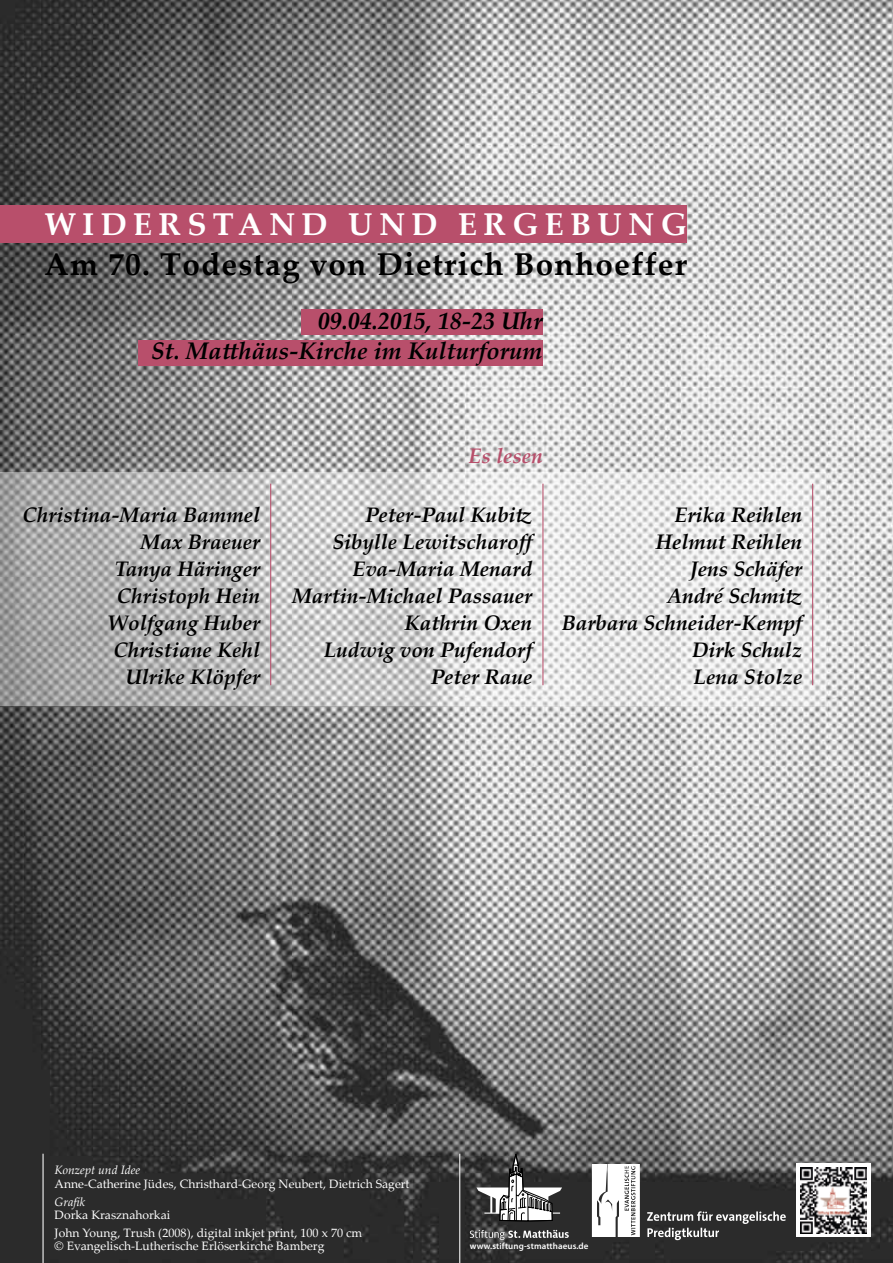
<style>
.page{position:relative;width:893px;height:1263px;background:#fff}
.page>*{position:absolute;margin:0;border:0;box-sizing:border-box;transform-origin:0 0}
.t1{font:700 31.5px "Palatino Linotype";letter-spacing:.035em;color:#000}
.t2{font:700 31.5px "Palatino Linotype";letter-spacing:.2em;color:#fff}
.t3{font:italic 700 24px/30px "Palatino Linotype";color:#000;text-align:right}
.t4{font:italic 700 21px/27px "Palatino Linotype";color:#000;text-align:right}
.t5{font:italic 700 21px "Palatino Linotype";color:#b84f6b}
.t6{font:12.15px/17.7px "Palatino Linotype";color:#fff}
.t7{font:italic 12.15px "Palatino Linotype";color:#fff}
.t8{font:600 9px "Myriad Pro";letter-spacing:.01em;color:#fff}
</style>
<div class="page">
<img style="left:0;top:0;width:893px;height:1263px">
<svg style="left:0;top:472px;width:826px;height:234px"></svg>
<hr style="left:43px;top:1154px;width:1px;height:109px;background:#fff">
<svg style="left:476px;top:1154px;width:86px;height:67px"></svg>
<svg style="left:470px;top:1230px;width:99px;height:10px"></svg>
<div style="left:796px;top:1164px;width:75px;height:73px;background:#fff"></div>
<img style="left:800px;top:1167px;width:67px;height:67px">
<hr style="left:459px;top:1154px;width:1px;height:109px;background:#fff">
<svg style="left:647px;top:1211px;width:139px;height:29px"></svg>
<svg style="left:592px;top:1164px;width:48px;height:73px"></svg>
<div style="left:0;top:205px;width:686px;height:37px;background:#b84f6b"></div>
<div style="left:301px;top:309px;width:242px;height:26px;background:#b84f6b"></div>
<div style="left:138px;top:340px;width:405px;height:25px;background:#b84f6b"></div>
<hr style="left:812px;top:484px;width:1px;height:201px;background:#b84f6b">
<hr style="left:542px;top:484px;width:1px;height:201px;background:#b84f6b">
<hr style="left:270px;top:484px;width:1px;height:201px;background:#b84f6b">
<h1 class="t2" style="left:44px;top:202px;width:644px">WIDERSTAND UND ERGEBUNG</h1>
<h1 class="t1" style="left:44px;top:242px;width:644px">Am 70. Todestag von Dietrich Bonhoeffer</h1>
<p class="t3" style="left:151px;top:305px;width:393px">09.04.2015, 18-23 Uhr<br>St. Matthäus-Kirche im Kulturforum</p>
<p class="t5" style="left:469px;top:440px;width:76px">Es lesen</p>
<p class="t4" style="left:22px;top:501px;width:239px">Christina-Maria Bammel<br>Max Braeuer<br>Tanya Häringer<br>Christoph Hein<br>Wolfgang Huber<br>Christiane Kehl<br>Ulrike Klöpfer</p>
<p class="t4" style="left:292px;top:501px;width:247px">Peter-Paul Kubitz<br>Sibylle Lewitscharoff<br>Eva-Maria Menard<br>Martin-Michael Passauer<br>Kathrin Oxen<br>Ludwig von Pufendorf<br>Peter Raue</p>
<p class="t4" style="left:562px;top:501px;width:242px">Erika Reihlen<br>Helmut Reihlen<br>Jens Schäfer<br>André Schmitz<br>Barbara Schneider-Kempf<br>Dirk Schulz<br>Lena Stolze</p>
<p class="t7" style="left:55px;top:1161px;width:87px">Konzept und Idee</p>
<p class="t6" style="left:55px;top:1174px;width:356px">Anne-Catherine Jüdes, Christhard-Georg Neubert, Dietrich Sagert</p>
<p class="t7" style="left:55px;top:1193px;width:32px">Grafik</p>
<p class="t6" style="left:55px;top:1205px;width:309px">Dorka Krasznahorkai<br>John Young, Trush (2008), digital inkjet print, 100 x 70 cm</p>
<p class="t6" style="left:55px;top:1237px;width:271px">© Evangelisch-Lutherische Erlöserkirche Bamberg</p>
<p class="t8" style="left:470px;top:1240px;width:120px">www.stiftung-stmatthaeus.de</p>
</div>
